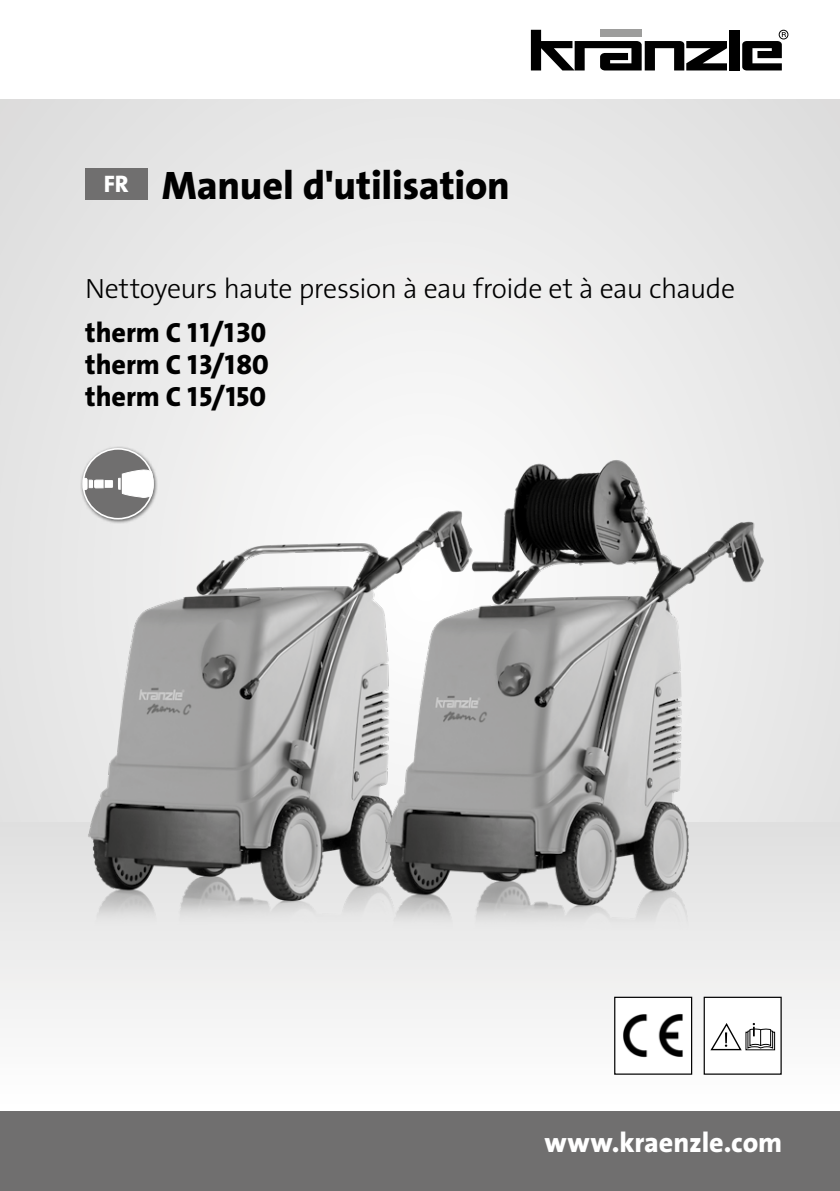
<style>
.page{position:relative;width:840px;height:1191px;background:#fff}
.page>*{position:absolute;margin:0;border:0;box-sizing:border-box;transform-origin:0 0}
.t1{font:40px "The Sans LP8 Ex Bld";letter-spacing:-.005em;color:#000}
.t2{font:28px "The Sans LP3 Lig";letter-spacing:-.02em;color:#000}
.t3{font:28px/32px "The Sans LP8 Ex Bld";color:#000;text-align:justify}
.t4{font:28px "The Sans LP8 Ex Bld";letter-spacing:-.005em;color:#fff}
</style>
<div class="page">
<div style="left:0;top:99px;width:839px;height:1092px;background:#e8e8e8"></div>
<div style="left:0;top:822px;width:839px;height:369px;background:#f3f3f3"></div>
<div style="left:0;top:1111px;width:839px;height:80px;background:#706f6f"></div>
<svg style="left:530px;top:30px;width:196px;height:40px"></svg>
<div style="left:728px;top:30px;width:10px;height:40px;background:#000"></div>
<div style="left:778px;top:30px;width:9px;height:9px;border:1px solid #000;border-radius:50%"></div>
<svg style="left:742px;top:32px;width:43px;height:38px"></svg>
<div style="left:614px;top:997px;width:77px;height:77px;background:#fff"></div>
<div style="left:613px;top:996px;width:78px;height:78px;border:1px solid #000"></div>
<img style="left:623px;top:1014px;width:60px;height:43px">
<div style="left:703px;top:997px;width:77px;height:77px;background:#fff"></div>
<div style="left:703px;top:996px;width:78px;height:78px;border:1px solid #000"></div>
<div style="left:745px;top:1031px;width:29px;height:19px;border:1px solid #000"></div>
<svg style="left:710px;top:1023px;width:62px;height:28px"></svg>
<div style="left:85px;top:168px;width:62px;height:31px;background:#706f6f"></div>
<img style="left:68px;top:497px;width:296px;height:427px">
<img style="left:364px;top:448px;width:421px;height:480px">
<div style="left:80px;top:446px;width:78px;height:78px;background:#000;opacity:.55"></div>
<div style="left:83px;top:449px;width:70px;height:70px;background:#706f6f;border-radius:50%"></div>
<div style="left:82px;top:448px;width:72px;height:71px;border:2px solid #fff;border-radius:50%"></div>
<svg style="left:83px;top:456px;width:72px;height:42px"></svg>
<h1 class="t1" style="left:104px;top:160px;width:407px"><sup>FR</sup> Manuel d'utilisation</h1>
<p class="t2" style="left:85px;top:271px;width:651px">Nettoyeurs haute pression à eau froide et à eau chaude</p>
<p class="t3" style="left:85px;top:316px;width:185px">therm C 11/130 therm C 13/180 therm C 15/150</p>
<p class="t4" style="left:544px;top:1124px;width:239px">www.kraenzle.com</p>
</div>
